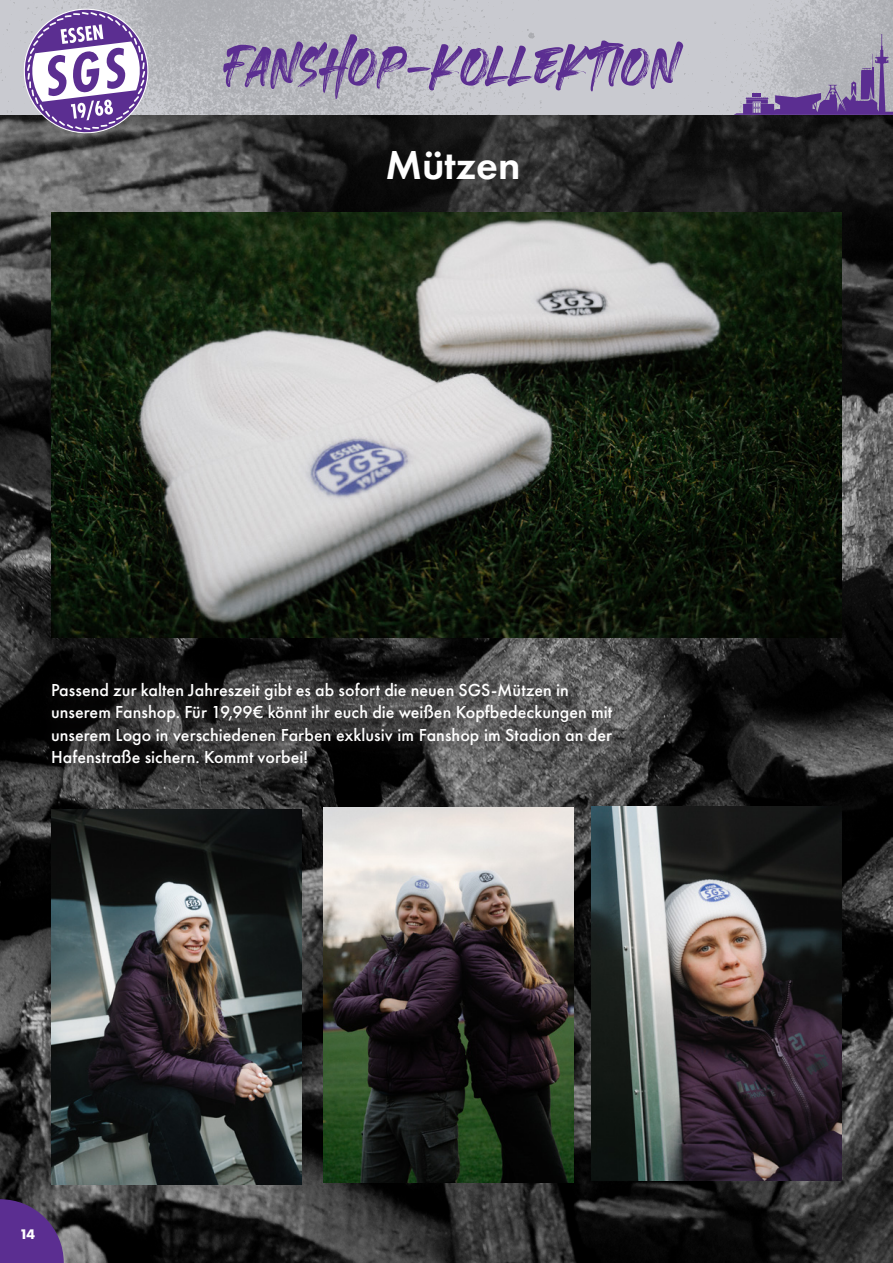
<style>
.page{position:relative;width:893px;height:1263px;background:#fff}
.page>*{position:absolute;margin:0;border:0;box-sizing:border-box;transform-origin:0 0}
.t1{font:82.5px "Heaters";color:#5b2e91}
.t2{font:600 42px "Futura PT";color:#fff}
.t3{font:500 18px/22.5px "Futura PT";color:#fff}
.t4{font:700 14.4px "Futura PT";color:#fff}
</style>
<div class="page">
<img style="left:0;top:115px;width:893px;height:1148px">
<svg style="left:0;top:0;width:893px;height:115px;background:#c0c1c7"></svg>
<svg style="left:21px;top:6px;width:131px;height:130px"></svg>
<svg style="left:0;top:1199px;width:64px;height:64px;background:#583482"></svg>
<svg style="left:734px;top:34px;width:159px;height:81px;background:#a399b5"></svg>
<img style="left:51px;top:213px;width:791px;height:425px">
<img style="left:51px;top:809px;width:250px;height:376px">
<img style="left:323px;top:808px;width:251px;height:374px">
<img style="left:592px;top:806px;width:250px;height:375px">
<div style="left:38px;top:669px;width:587px;height:108px;background:#231f20;opacity:.9"></div>
<h1 class="t1" style="left:227px;top:32px;width:454px">Fanshop-kollektion</h1>
<h2 class="t2" style="left:385px;top:138px;width:137px">Mützen</h2>
<p class="t3" style="left:51px;top:678px;width:563px">Passend zur kalten Jahreszeit gibt es ab sofort die neuen SGS-Mützen in unserem Fanshop. Für 19,99€ könnt ihr euch die weißen Kopfbedeckungen mit unserem Logo in verschiedenen Farben exklusiv im Fanshop im Stadion an der Hafenstraße sichern. Kommt vorbei!</p>
<p class="t4" style="left:19px;top:1225px;width:17px">14</p>
</div>
